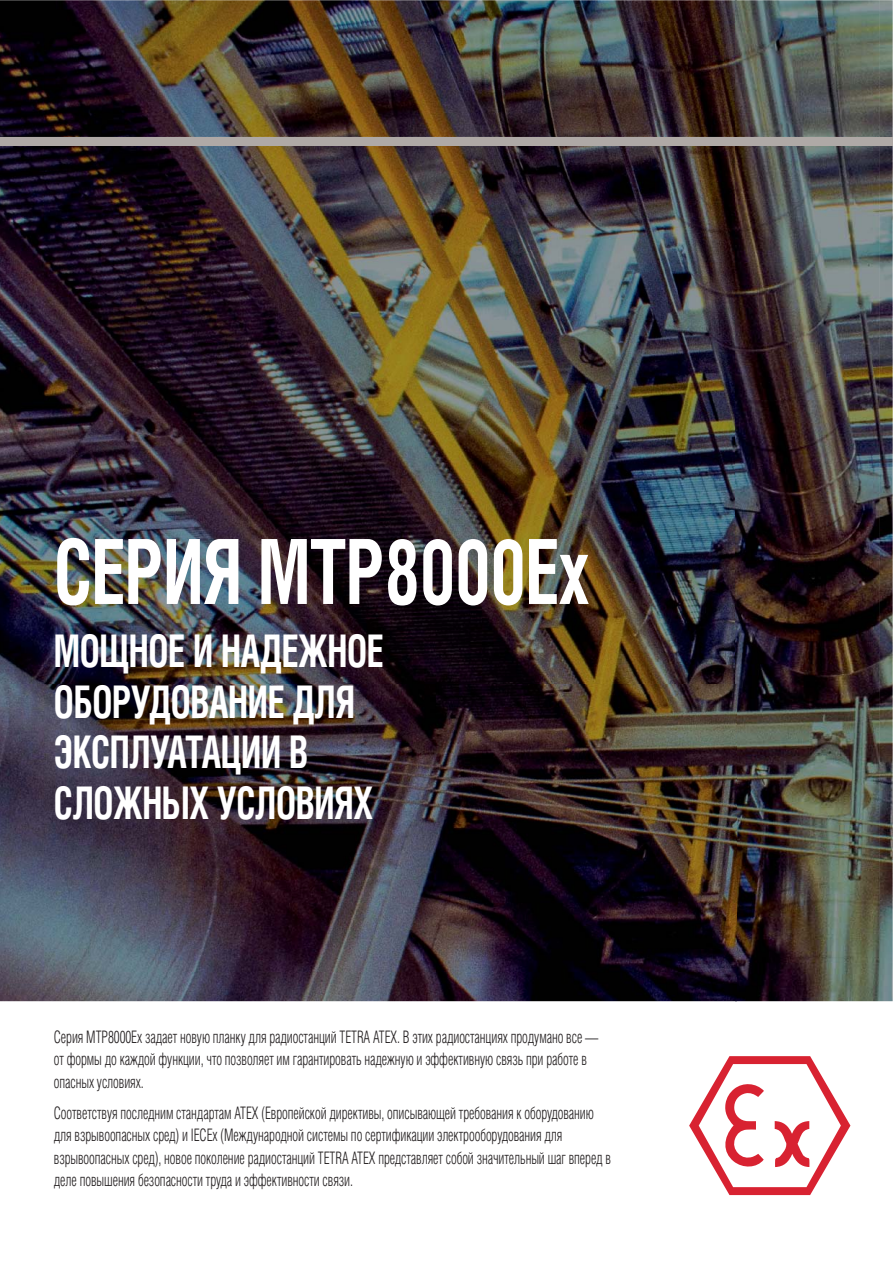
<style>
.page{position:relative;width:893px;height:1263px;background:#fff}
.page>*{position:absolute;margin:0;border:0;box-sizing:border-box;transform-origin:0 0}
.t1{font:700 90px "Helios Cond";letter-spacing:-.01em;color:#fff;scale:.8 1}
.t2{font:700 45px/50.4px "Helios Cond";letter-spacing:-.01em;color:#fff;scale:.8 1}
.t3{font:300 17.25px/22.5px "Helios Cond";letter-spacing:-.005em;color:#231f20;scale:.8 1}
</style>
<div class="page">
<img style="left:0;top:0;width:880px;height:1001px">
<svg style="left:689px;top:1056px;width:161px;height:139px"></svg>
<img style="left:880px;top:0;width:12px;height:1001px">
<img style="left:892px;top:0;width:1px;height:1001px">
<div style="left:0;top:137px;width:893px;height:8px;background:#afa9a6"></div>
<h1 class="t1" style="left:54px;top:520px;width:670px">СЕРИЯ MTP8000Ex</h1>
<h2 class="t2" style="left:54px;top:626px;width:414px">МОЩНОЕ И НАДЕЖНОЕ<br>ОБОРУДОВАНИЕ ДЛЯ<br>ЭКСПЛУАТАЦИИ В<br>СЛОЖНЫХ УСЛОВИЯХ</h2>
<p class="t3" style="left:54px;top:1026px;width:682px">Серия MTP8000Ex задает новую планку для радиостанций TETRA ATEX. В этих радиостанциях продумано все — от формы до каждой функции, что позволяет им гарантировать надежную и эффективную связь при работе в опасных условиях.</p>
<p class="t3" style="left:54px;top:1102px;width:698px">Соответствуя последним стандартам ATEX (Европейской директивы, описывающей требования к оборудованию для взрывоопасных сред) и IECEx (Международной системы по сертификации электрооборудования для взрывоопасных сред), новое поколение радиостанций TETRA ATEX представляет собой значительный шаг вперед в деле повышения безопасности труда и эффективности связи.</p>
</div>
